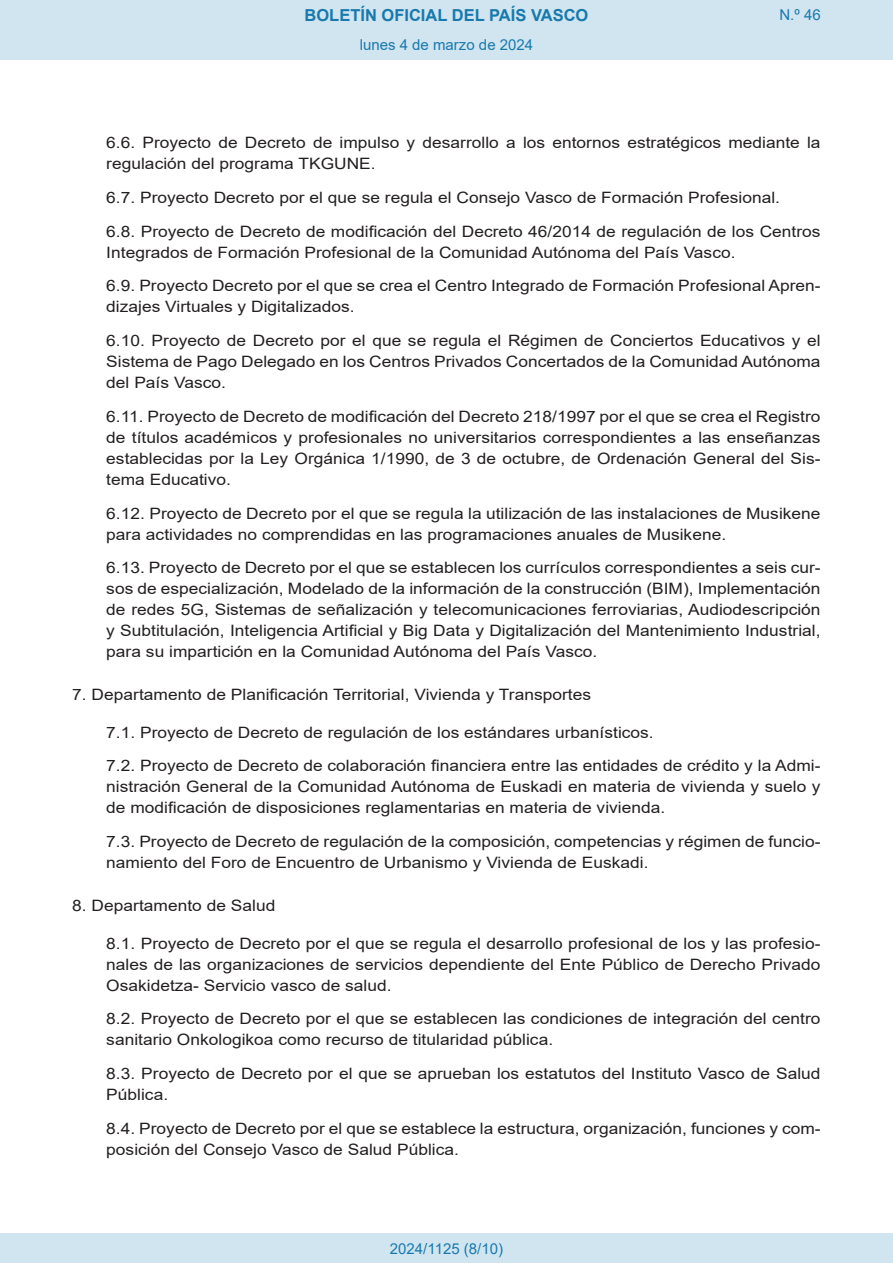
<style>
.page{position:relative;width:893px;height:1263px;background:#fff}
.page>*{position:absolute;margin:0;border:0;box-sizing:border-box;transform-origin:0 0}
.t1{font:700 16.5px "Arial";color:#1879ad}
.BOPVDetalle1{font:15.6px/21px "Arial";color:#231f20;scale:1.11 1}
.BOPVDisposicionTitulo{font:15.6px "Arial";color:#231f20;scale:1.11 1}
.Paginacion_Centro{font:15px "Arial";color:#1879ad}
</style>
<div class="page">
<div style="left:0;top:0;width:893px;height:60px;background:#d0e5f0"></div>
<div style="left:0;top:1233px;width:893px;height:30px;background:#d0e5f0"></div>
<p class="t1" style="left:305px;top:3px;width:285px">BOLETÍN OFICIAL DEL PAÍS VASCO</p>
<p class="Paginacion_Centro" style="left:360px;top:35px;width:175px">lunes 4 de marzo de 2024</p>
<p class="Paginacion_Centro" style="left:779px;top:5px;width:43px">N.º 46</p>
<p class="BOPVDetalle1" style="left:106px;top:132px;width:645px">6.6. Proyecto de Decreto de impulso y desarrollo a los entornos estratégicos mediante la regulación del programa TKGUNE.</p>
<p class="BOPVDetalle1" style="left:106px;top:187px;width:608px">6.7. Proyecto Decreto por el que se regula el Consejo Vasco de Formación Profesional.</p>
<p class="BOPVDetalle1" style="left:106px;top:221px;width:645px">6.8. Proyecto de Decreto de modificación del Decreto 46/2014 de regulación de los Centros<br>Integrados de Formación Profesional de la Comunidad Autónoma del País Vasco.</p>
<p class="BOPVDetalle1" style="left:106px;top:275px;width:645px">6.9. Proyecto Decreto por el que se crea el Centro Integrado de Formación Profesional Apren&shy;dizajes Virtuales y Digitalizados.</p>
<p class="BOPVDetalle1" style="left:106px;top:330px;width:645px;text-align:justify">6.10. Proyecto de Decreto por el que se regula el Régimen de Conciertos Educativos y el Sistema de Pago Delegado en los Centros Privados Concertados de la Comunidad Autónoma del País Vasco.</p>
<p class="BOPVDetalle1" style="left:106px;top:406px;width:645px;text-align:justify">6.11. Proyecto de Decreto de modificación del Decreto 218/1997 por el que se crea el Registro de títulos académicos y profesionales no universitarios correspondientes a las enseñanzas establecidas por la Ley Orgánica 1/1990, de 3 de octubre, de Ordenación General del Sis&shy;tema Educativo.</p>
<p class="BOPVDetalle1" style="left:106px;top:503px;width:645px">6.12. Proyecto de Decreto por el que se regula la utilización de las instalaciones de Musikene para actividades no comprendidas en las programaciones anuales de Musikene.</p>
<p class="BOPVDetalle1" style="left:106px;top:557px;width:645px;text-align:justify">6.13. Proyecto de Decreto por el que se establecen los currículos correspondientes a seis cur&shy;sos de especialización, Modelado de la información de la construcción (BIM), Implementación de redes 5G, Sistemas de señalización y telecomunicaciones ferroviarias, Audiodescripción y Subtitulación, Inteligencia Artificial y Big Data y Digitalización del Mantenimiento Industrial, para su impartición en la Comunidad Autónoma del País Vasco.</p>
<p class="BOPVDisposicionTitulo" style="left:72px;top:683px;width:469px">7. Departamento de Planificación Territorial, Vivienda y Transportes</p>
<p class="BOPVDetalle1" style="left:106px;top:722px;width:495px">7.1. Proyecto de Decreto de regulación de los estándares urbanísticos.</p>
<p class="BOPVDetalle1" style="left:106px;top:755px;width:645px;text-align:justify">7.2. Proyecto de Decreto de colaboración financiera entre las entidades de crédito y la Admi&shy;nistración General de la Comunidad Autónoma de Euskadi en materia de vivienda y suelo y de modificación de disposiciones reglamentarias en materia de vivienda.</p>
<p class="BOPVDetalle1" style="left:106px;top:831px;width:645px">7.3. Proyecto de Decreto de regulación de la composición, competencias y régimen de funcio&shy;namiento del Foro de Encuentro de Urbanismo y Vivienda de Euskadi.</p>
<p class="BOPVDisposicionTitulo" style="left:72px;top:894px;width:184px">8. Departamento de Salud</p>
<p class="BOPVDetalle1" style="left:106px;top:932px;width:645px;text-align:justify">8.1. Proyecto de Decreto por el que se regula el desarrollo profesional de los y las profesio&shy;nales de las organizaciones de servicios dependiente del Ente Público de Derecho Privado Osakidetza- Servicio vasco de salud.</p>
<p class="BOPVDetalle1" style="left:106px;top:1008px;width:645px">8.2. Proyecto de Decreto por el que se establecen las condiciones de integración del centro sanitario Onkologikoa como recurso de titularidad pública.</p>
<p class="BOPVDetalle1" style="left:106px;top:1063px;width:645px">8.3. Proyecto de Decreto por el que se aprueban los estatutos del Instituto Vasco de Salud<br>Pública.</p>
<p class="BOPVDetalle1" style="left:106px;top:1118px;width:645px">8.4. Proyecto de Decreto por el que se establece la estructura, organización, funciones y com&shy;posición del Consejo Vasco de Salud Pública.</p>
<p class="Paginacion_Centro" style="left:390px;top:1238px;width:115px">2024/1125 (8/10)</p>
</div>
